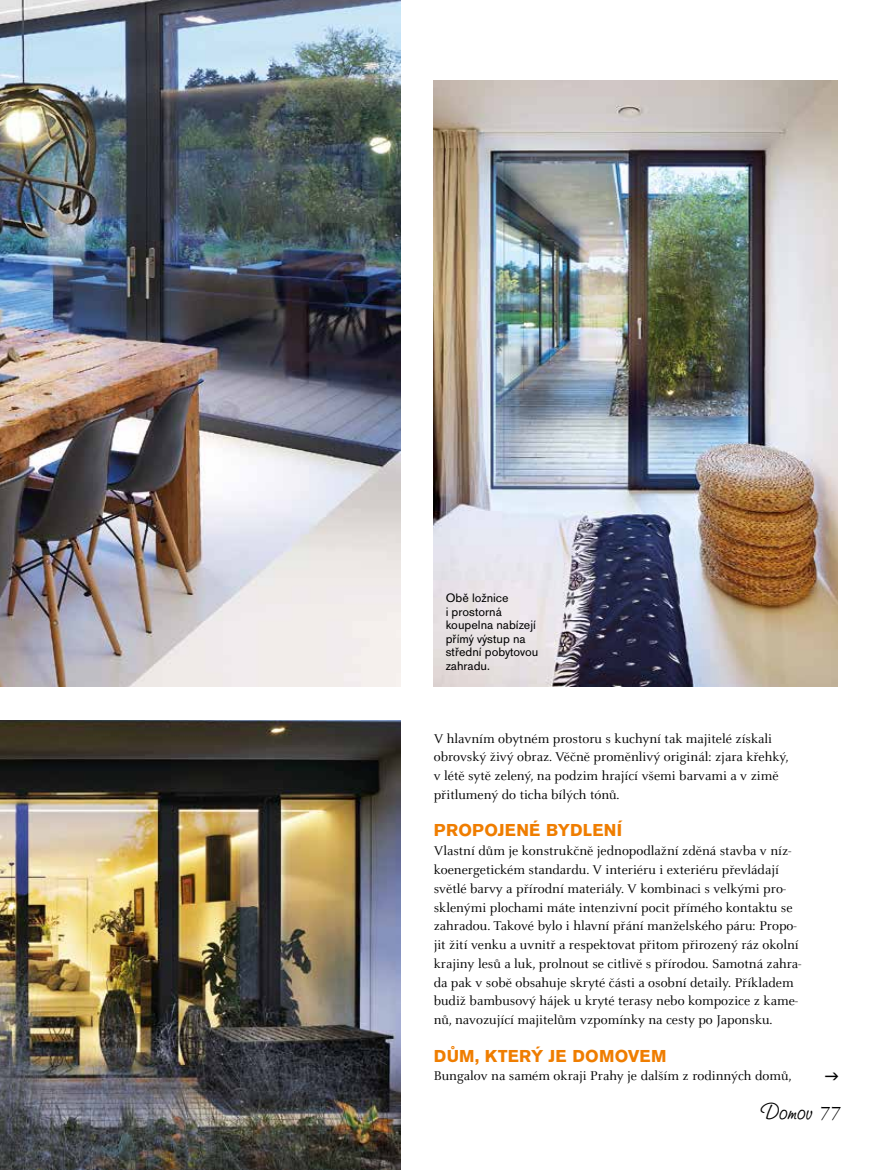
<style>
.page{position:relative;width:893px;height:1170px;background:#fff}
.page>*{position:absolute;margin:0;border:0;box-sizing:border-box;transform-origin:0 0}
.t1{font:27px "Studio Script Itc DCE Alter";color:#000}
.t2{font:700 18px "Accius TOT";letter-spacing:.015em;color:#ef7d00}
.t3{font:13.95px/18.8px "Celeste Num CE";color:#000}
.t4{font:12.75px/13.5px "Accius TOT";color:#000}
.s1{font-family:"Garamond Itc TCE";font-weight:300;font-style:italic;font-size:18px}
</style>
<div class="page">
<img style="left:0;top:720px;width:400px;height:449px">
<img style="left:0;top:0;width:400px;height:686px">
<img style="left:434px;top:81px;width:404px;height:605px">
<p class="t4" style="left:446px;top:591px;width:94px">Obě ložnice<br>i prostorná koupelna nabízejí přímý výstup na střední pobytovou zahradu.</p>
<p class="t3" style="left:434px;top:729px;width:356px">V hlavním obytném prostoru s kuchyní tak majitelé získali obrovský živý obraz. Věčně proměnlivý originál: zjara křehký, v létě sytě zelený, na podzim hrající všemi barvami a v zimě přitlumený do ticha bílých tónů.</p>
<p class="t2" style="left:434px;top:820px;width:190px">PROPOJENÉ BYDLENÍ</p>
<p class="t3" style="left:434px;top:842px;width:369px">Vlastní dům je konstrukčně jednopodlažní zděná stavba v níz&shy;koenergetickém standardu. V interiéru i exteriéru převládají světlé barvy a přírodní materiály. V kombinaci s velkými pro&shy;sklenými plochami máte intenzivní pocit přímého kontaktu se zahradou. Takové bylo i hlavní přání manželského páru: Propo&shy;jit žití venku a uvnitř a respektovat přitom přirozený ráz okolní krajiny lesů a luk, prolnout se citlivě s přírodou. Samotná zahra&shy;da pak v sobě obsahuje skryté části a osobní detaily. Příkladem budiž bambusový hájek u kryté terasy nebo kompozice z kame&shy;nů, navozující majitelům vzpomínky na cesty po Japonsku.</p>
<p class="t2" style="left:434px;top:1045px;width:234px">DŮM, KTERÝ JE DOMOVEM</p>
<p class="t3" style="left:434px;top:1067px;width:359px">Bungalov na samém okraji Prahy je dalším z rodinných domů,</p>
<h1 class="t1" style="left:761px;top:1096px;width:81px">Domov <span class="s1">77</span></h1>
</div>
